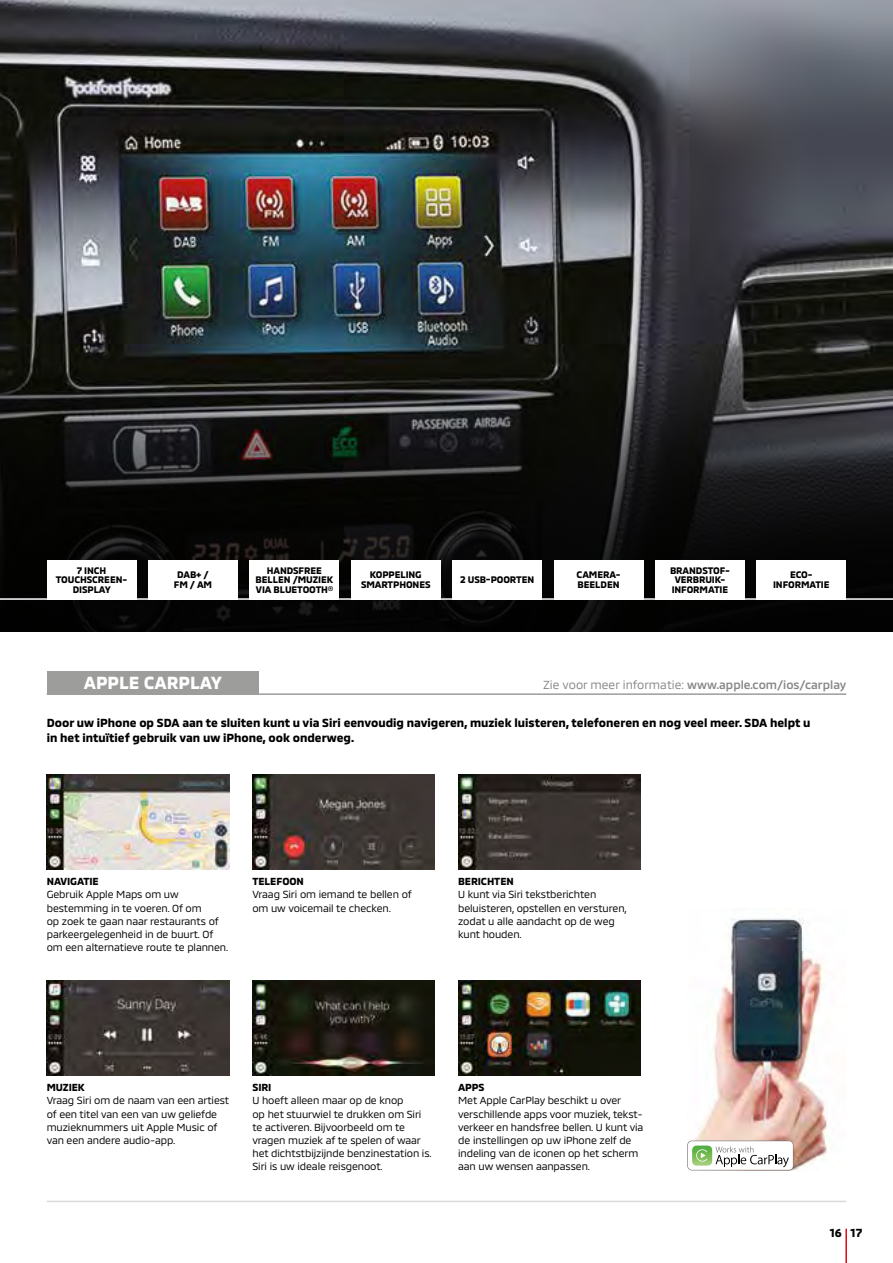
<style>
.page{position:relative;width:893px;height:1263px;background:#fff}
.page>*{position:absolute;margin:0;border:0;box-sizing:border-box;transform-origin:0 0}
.t1{font:700 18px "MMC";color:#fff}
.t2{font:700 12px/15.9px "MMC";color:#000}
.t3{font:500 12px "MMC";color:#878787}
.t4{font:10.5px/13.2px "MMC";letter-spacing:-.01em;color:#000}
.t5{font:700 10.5px "MMC";letter-spacing:-.01em;color:#000}
.t6{font:700 9.75px/9.8px "MMC";letter-spacing:-.01em;color:#000;text-align:center}
.s1{font-weight:400}
</style>
<div class="page">
<img style="left:0;top:0;width:893px;height:362px">
<svg style="left:0;top:362px;width:893px;height:269px;background:#151615"></svg>
<hr style="left:0;top:598px;width:893px;height:2px;background:#fff">
<hr style="left:47px;top:693px;width:799px;height:2px;background:#9d9d9c">
<img style="left:687px;top:909px;width:143px;height:261px">
<svg style="left:687px;top:1140px;width:106px;height:30px"></svg>
<div style="left:688px;top:1141px;width:105px;height:29px;background:#fff;border-radius:4px"></div>
<img style="left:692px;top:1145px;width:20px;height:20px">
<svg style="left:696px;top:1149px;width:11px;height:12px"></svg>
<svg style="left:715px;top:1146px;width:74px;height:21px"></svg>
<hr style="left:47px;top:1201px;width:799px;height:1px;background:#dadada">
<div style="left:47px;top:560px;width:89px;height:40px;background:#fff"></div>
<div style="left:452px;top:560px;width:90px;height:40px;background:#fff"></div>
<div style="left:250px;top:560px;width:89px;height:40px;background:#fff"></div>
<div style="left:655px;top:560px;width:90px;height:40px;background:#fff"></div>
<div style="left:148px;top:560px;width:90px;height:40px;background:#fff"></div>
<div style="left:554px;top:560px;width:89px;height:40px;background:#fff"></div>
<div style="left:351px;top:560px;width:90px;height:40px;background:#fff"></div>
<div style="left:756px;top:560px;width:90px;height:40px;background:#fff"></div>
<div style="left:47px;top:671px;width:211px;height:24px;background:#9d9d9c"></div>
<img style="left:47px;top:774px;width:182px;height:95px">
<img style="left:47px;top:980px;width:182px;height:95px">
<img style="left:252px;top:774px;width:183px;height:95px">
<img style="left:458px;top:774px;width:182px;height:95px">
<img style="left:252px;top:980px;width:183px;height:95px">
<img style="left:458px;top:980px;width:182px;height:95px">
<hr style="left:845px;top:1229px;width:2px;height:34px;background:#e30613">
<p class="t6" style="left:56px;top:564px;width:73px">7 INCH<br>TOUCHSCREEN-<br>DISPLAY</p>
<p class="t6" style="left:460px;top:574px;width:76px">2 USB-POORTEN</p>
<p class="t6" style="left:256px;top:564px;width:79px">HANDSFREE<br>BELLEN /MUZIEK<br>VIA BLUETOOTH®</p>
<p class="t6" style="left:670px;top:564px;width:60px">BRANDSTOF-<br>VERBRUIK-<br>INFORMATIE</p>
<p class="t6" style="left:174px;top:569px;width:40px">DAB+ /<br>FM / AM</p>
<p class="t6" style="left:577px;top:569px;width:44px;text-align:left">CAMERA-<br>BEELDEN</p>
<p class="t6" style="left:361px;top:569px;width:71px">KOPPELING<br>SMARTPHONES</p>
<p class="t6" style="left:773px;top:569px;width:58px">ECO-<br>INFORMATIE</p>
<h1 class="t1" style="left:84px;top:669px;width:140px">APPLE CARPLAY</h1>
<p class="t3" style="left:543px;top:675px;width:305px"><span class="s1">Zie voor meer informatie:</span> www.apple.com/ios/carplay</p>
<p class="t2" style="left:47px;top:713px;width:765px">Door uw iPhone op SDA aan te sluiten kunt u via Siri eenvoudig navigeren, muziek luisteren, telefoneren en nog veel meer. SDA helpt u in het intuïtief gebruik van uw iPhone, ook onderweg.</p>
<p class="t5" style="left:47px;top:873px;width:54px">NAVIGATIE</p>
<p class="t4" style="left:47px;top:887px;width:183px">Gebruik Apple Maps om uw bestemming in te voeren. Of om<br>op zoek te gaan naar restaurants of parkeergelegenheid in de buurt. Of om een alternatieve route te plannen.</p>
<p class="t5" style="left:252px;top:873px;width:53px">TELEFOON</p>
<p class="t4" style="left:252px;top:887px;width:161px">Vraag Siri om iemand te bellen of om uw voicemail te checken.</p>
<p class="t5" style="left:458px;top:873px;width:57px">BERICHTEN</p>
<p class="t4" style="left:458px;top:887px;width:170px">U kunt via Siri tekstberichten beluisteren, opstellen en versturen, zodat u alle aandacht op de weg kunt houden.</p>
<p class="t5" style="left:47px;top:1079px;width:40px">MUZIEK</p>
<p class="t4" style="left:47px;top:1093px;width:184px">Vraag Siri om de naam van een artiest of een titel van een van uw geliefde muzieknummers uit Apple Music of van een andere audio-app.</p>
<p class="t5" style="left:252px;top:1079px;width:21px">SIRI</p>
<p class="t4" style="left:252px;top:1093px;width:181px">U hoeft alleen maar op de knop<br>op het stuurwiel te drukken om Siri te activeren. Bijvoorbeeld om te vragen muziek af te spelen of waar het dichtstbijzijnde benzinestation is.<br>Siri is uw ideale reisgenoot.</p>
<p class="t5" style="left:458px;top:1079px;width:28px">APPS</p>
<p class="t4" style="left:458px;top:1093px;width:187px">Met Apple CarPlay beschikt u over verschillende apps voor muziek, tekst-- verkeer en handsfree bellen. U kunt via de instellingen op uw iPhone zelf de indeling van de iconen op het scherm aan uw wensen aanpassen.</p>
<p class="t2" style="left:830px;top:1223px;width:34px">16 17</p>
</div>
